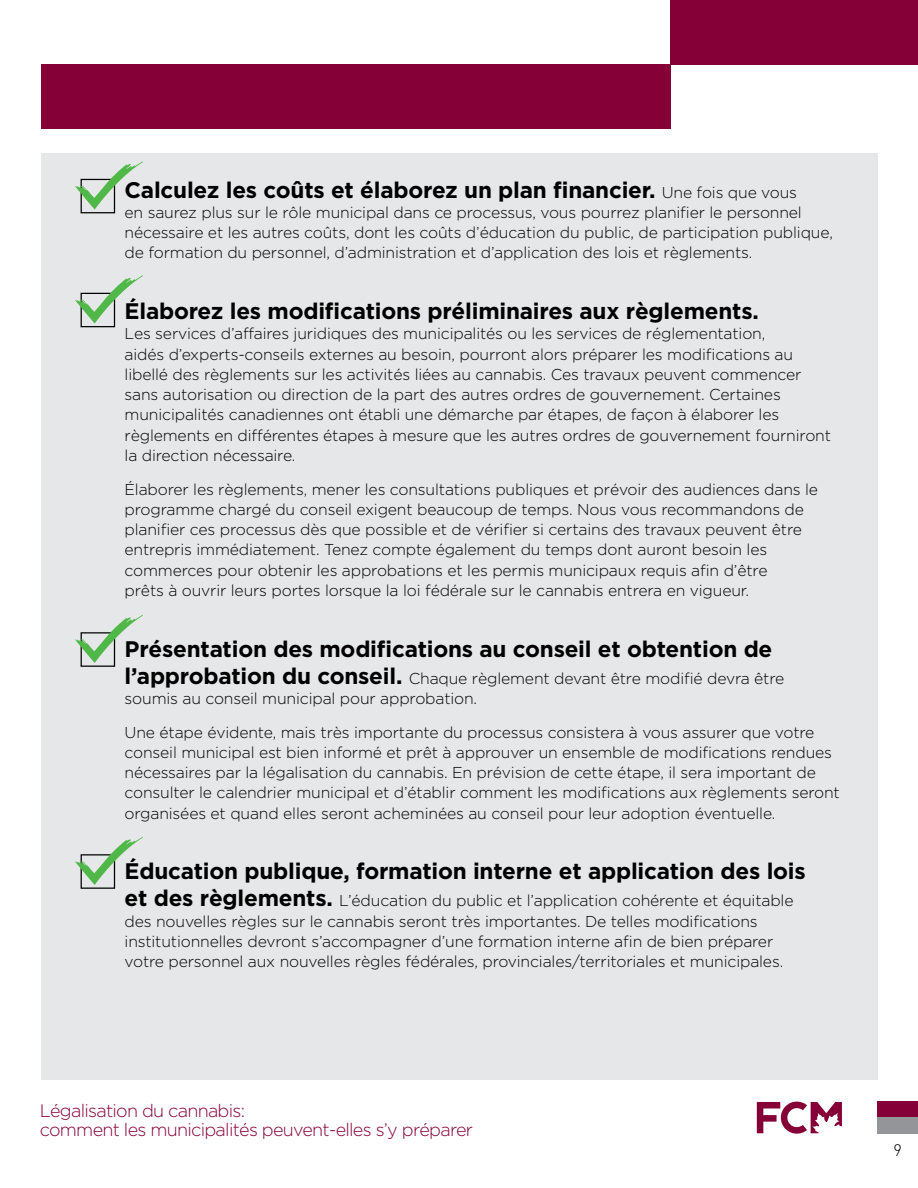
<style>
.page{position:relative;width:918px;height:1188px;background:#fff}
.page>*{position:absolute;margin:0;border:0;box-sizing:border-box;transform-origin:0 0}
.t1{font:700 22.5px "Gotham";letter-spacing:-.01em;color:#000}
.t2{font:300 18px/19.5px "Gotham";letter-spacing:-.04em;color:#860038}
.t3{font:300 16.5px "DIN";color:#000}
.t4{font:300 15.75px/20.2px "Gotham";letter-spacing:-.01em;color:#000}
.s1{font-weight:700;font-size:22.5px}
</style>
<div class="page">
<div style="left:877px;top:1102px;width:41px;height:16px;background:#860038"></div>
<div style="left:877px;top:1118px;width:41px;height:16px;background:#939598"></div>
<div style="left:41px;top:154px;width:836px;height:926px;background:#e6e7e8"></div>
<div style="left:41px;top:64px;width:630px;height:64px;background:#860038"></div>
<div style="left:671px;top:0;width:247px;height:64px;background:#860038"></div>
<div style="left:81px;top:179px;width:34px;height:34px;border:1px solid #000"></div>
<svg style="left:75px;top:161px;width:68px;height:49px"></svg>
<div style="left:81px;top:293px;width:34px;height:34px;border:1px solid #000"></div>
<svg style="left:75px;top:275px;width:68px;height:48px"></svg>
<div style="left:81px;top:632px;width:34px;height:35px;border:1px solid #000"></div>
<svg style="left:75px;top:615px;width:68px;height:48px"></svg>
<div style="left:81px;top:854px;width:34px;height:35px;border:1px solid #000"></div>
<svg style="left:75px;top:837px;width:68px;height:48px"></svg>
<svg style="left:757px;top:1102px;width:85px;height:32px"></svg>
<p class="t1" style="left:125px;top:177px;width:532px">Calculez les coûts et élaborez un plan fnancier.</p>
<h3 class="t4" style="left:662px;top:182px;width:137px">Une fois que vous</h3>
<p class="t4" style="left:125px;top:202px;width:710px">en saurez plus sur le rôle municipal dans ce processus, vous pourrez planifer le personnel nécessaire et les autres coûts, dont les coûts d’éducation du public, de participation publique, de formation du personnel, d’administration et d’application des lois et rè lements.</p>
<p class="t1" style="left:125px;top:298px;width:636px">Élaborez les modifcations préliminaires aux règlements.</p>
<p class="t4" style="left:125px;top:323px;width:708px">Les services d’affaires juridiques des municipalités ou les services de ré lementation,<br>aidés d’experts-conseils externes au besoin, pourront alors préparer les modifcations au libellé des rè lements sur les activités liées au cannabis. Ces travaux peuvent commencer sans autorisation ou direction de la part des autres ordres de ouvernement. Certaines municipalités canadiennes ont établi une démarche par étapes, de façon à élaborer les<br>rè lements en différentes étapes à mesure que les autres ordres de ouvernement fourniront la direction nécessaire.</p>
<p class="t4" style="left:125px;top:479px;width:695px">Élaborer les rè lements, mener les consultations publiques et prévoir des audiences dans le pro ramme char é du conseil exi ent beaucoup de temps. Nous vous recommandons de planifer ces processus dès que possible et de vérifer si certains des travaux peuvent être entrepris immédiatement. Tenez compte é alement du temps dont auront besoin les commerces pour obtenir les approbations et les permis municipaux requis afn d’être<br>prêts à ouvrir leurs portes lorsque la loi fédérale sur le cannabis entrera en vi ueur.</p>
<p class="t1" style="left:125px;top:636px;width:649px">Présentation des modifcations au conseil et obtention de</p>
<p class="t4" style="left:125px;top:668px;width:661px"><span class="s1">l’approbation du conseil.</span> Chaque rè lement devant être modifé devra être soumis au conseil municipal pour approbation.</p>
<p class="t4" style="left:125px;top:722px;width:717px">Une étape évidente, mais très importante du processus consistera à vous assurer que votre conseil municipal est bien informé et prêt à approuver un ensemble de modifcations rendues nécessaires par la lé alisation du cannabis. En prévision de cette étape, il sera important de consulter le calendrier municipal et d’établir comment les modifcations aux rè lements seront or anisées et quand elles seront acheminées au conseil pour leur adoption éventuelle.</p>
<p class="t1" style="left:125px;top:858px;width:683px">Éducation publique, formation interne et application des lois</p>
<p class="t4" style="left:125px;top:890px;width:671px"><span class="s1">et des règlements.</span> L’éducation du public et l’application cohérente et équitable des nouvelles rè les sur le cannabis seront très importantes. De telles modifcations institutionnelles devront s’accompa ner d’une formation interne afn de bien préparer votre personnel aux nouvelles rè les fédérales, provinciales/territoriales et municipales.</p>
<p class="t2" style="left:40px;top:1100px;width:435px">Lé alisation du cannabis:<br>comment les municipalités peuvent-elles s’y préparer</p>
<p class="t3" style="left:893px;top:1140px;width:10px">9</p>
</div>
